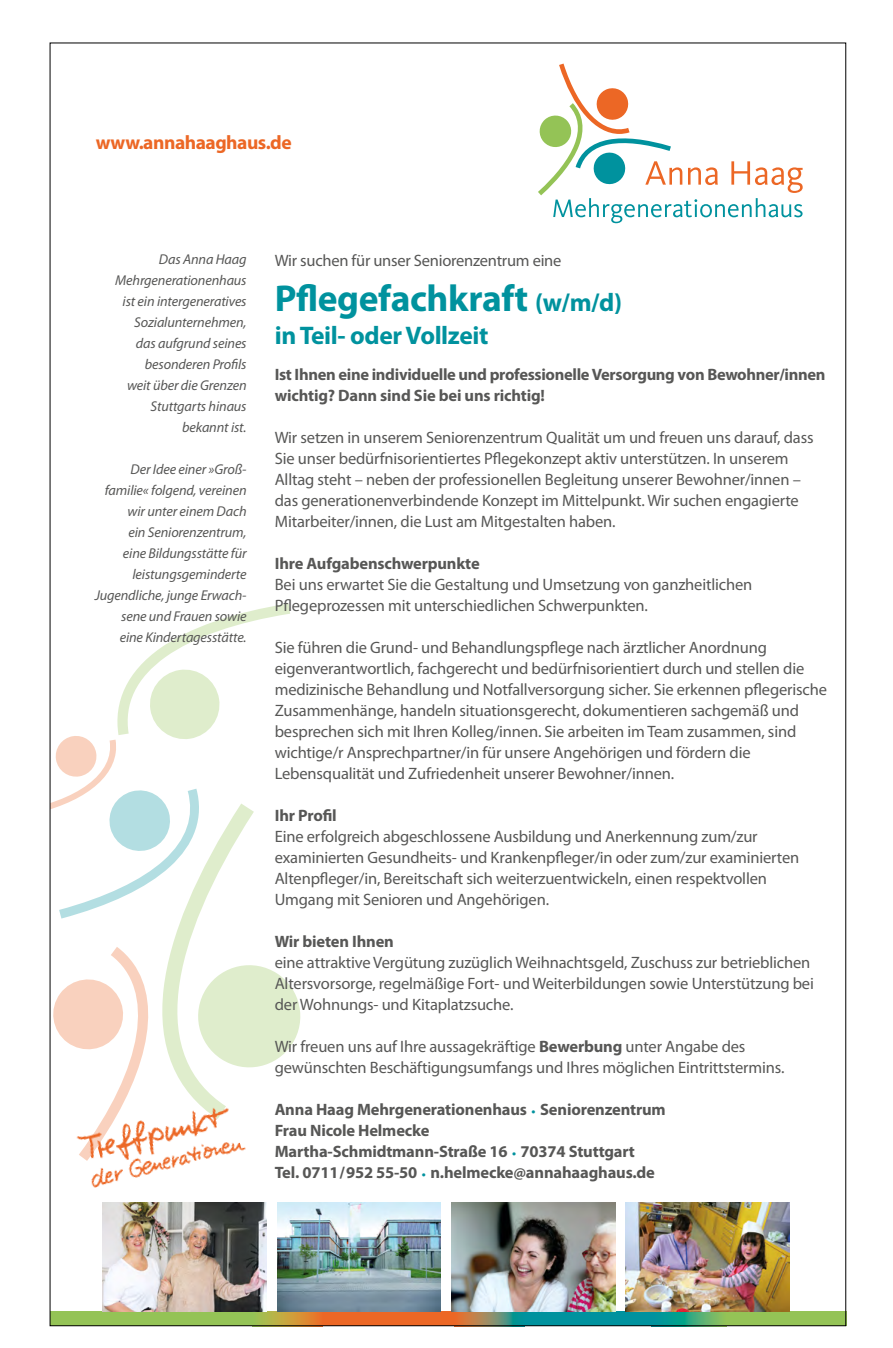
<style>
.page{position:relative;width:893px;height:1348px;background:#fff}
.page>*{position:absolute;margin:0;border:0;box-sizing:border-box;transform-origin:0 0}
.t1{font:700 37.5px "Myriad Pro";letter-spacing:-.01em;color:#00929e}
.t2{font:700 25.5px "Myriad Pro";letter-spacing:-.015em;color:#00929e}
.t3{font:700 19.5px "Myriad Pro";letter-spacing:-.025em;color:#ec6725}
.t4{font:16.5px/21px "Myriad Pro";letter-spacing:-.01em;color:#575756}
.t5{font:700 16.5px/21px "Myriad Pro";letter-spacing:-.01em;color:#575756}
.t6{font:italic 14.25px/21px "Myriad Pro";letter-spacing:-.01em;color:#575756;text-align:right}
.s1{font-size:25.5px}
.s2{font-weight:700}
.s3{font-size:12px;color:#00929e}
</style>
<div class="page">
<div style="left:50px;top:1311px;width:202px;height:15px;background:#94c356"></div>
<div style="left:322px;top:1311px;width:134px;height:15px;background:#ec6725"></div>
<svg style="left:252px;top:1311px;width:70px;height:13px"></svg>
<div style="left:523px;top:1311px;width:133px;height:15px;background:#00929e"></div>
<div style="left:713px;top:1311px;width:133px;height:15px;background:#94c356"></div>
<svg style="left:454px;top:1311px;width:71px;height:13px"></svg>
<svg style="left:651px;top:1311px;width:76px;height:13px"></svg>
<svg style="left:538px;top:64px;width:265px;height:159px"></svg>
<svg style="left:52px;top:603px;width:249px;height:485px"></svg>
<img style="left:103px;top:1202px;width:163px;height:109px">
<img style="left:277px;top:1202px;width:164px;height:109px">
<img style="left:451px;top:1202px;width:164px;height:109px">
<img style="left:626px;top:1202px;width:164px;height:109px">
<img style="left:76px;top:1088px;width:153px;height:52px">
<img style="left:79px;top:1115px;width:175px;height:88px">
<p class="t3" style="left:96px;top:129px;width:197px">www.annahaaghaus.de</p>
<p class="t6" style="left:115px;top:249px;width:133px">Das Anna Haag<br>Mehrgenerationenhaus ist ein intergeneratives<br>Sozialunternehmen, das aufgrund seines besonderen Profils<br>weit über die Grenzen<br>Stuttgarts hinaus bekannt ist.</p>
<p class="t6" style="left:95px;top:459px;width:153px">Der Idee einer »Groß&shy;familie« folgend, vereinen wir unter einem Dach<br>ein Seniorenzentrum,<br>eine Bildungsstätte für leistungsgeminderte<br>Jugendliche, junge Erwach&shy;sene und Frauen sowie eine Kindertagesstätte.</p>
<p class="t4" style="left:275px;top:249px;width:288px">Wir suchen für unser Seniorenzentrum eine</p>
<h1 class="t1" style="left:275px;top:274px;width:349px">Pflegefachkraft <span class="s1">(w/m/d)</span></h1>
<h2 class="t2" style="left:275px;top:318px;width:215px">in Teil- oder Vollzeit</h2>
<p class="t5" style="left:275px;top:363px;width:552px">Ist Ihnen eine individuelle und professionelle Versorgung von Bewohner/innen wichtig? Dann sind Sie bei uns richtig!</p>
<p class="t4" style="left:275px;top:426px;width:540px">Wir setzen in unserem Seniorenzentrum Qualität um und freuen uns darauf, dass Sie unser bedürfnisorientiertes Pflegekonzept aktiv unterstützen. In unserem Alltag steht – neben der professionellen Begleitung unserer Bewohner/innen – das generationenverbindende Konzept im Mittelpunkt. Wir suchen engagierte Mitarbeiter/innen, die Lust am Mitgestalten haben.</p>
<p class="t5" style="left:275px;top:552px;width:206px">Ihre Aufgabenschwerpunkte</p>
<p class="t4" style="left:275px;top:573px;width:479px">Bei uns erwartet Sie die Gestaltung und Umsetzung von ganzheitlichen<br>Pflegeprozessen mit unterschiedlichen Schwerpunkten.</p>
<p class="t4" style="left:275px;top:636px;width:554px">Sie führen die Grund- und Behandlungspflege nach ärztlicher Anordnung eigenverantwortlich, fachgerecht und bedürfnisorientiert durch und stellen die medizinische Behandlung und Notfallversorgung sicher. Sie erkennen pflegerische Zusammenhänge, handeln situationsgerecht, dokumentieren sachgemäß und besprechen sich mit Ihren Kolleg/innen. Sie arbeiten im Team zusammen, sind wichtige/r Ansprechpartner/in für unsere Angehörigen und fördern die Lebensqualität und Zufriedenheit unserer Bewohner/innen.</p>
<p class="t5" style="left:275px;top:804px;width:64px">Ihr Profil</p>
<p class="t4" style="left:275px;top:825px;width:526px">Eine erfolgreich abgeschlossene Ausbildung und Anerkennung zum/zur examinierten Gesundheits- und Krankenpfleger/in oder zum/zur examinierten Altenpfleger/in, Bereitschaft sich weiterzuentwickeln, einen respektvollen Umgang mit Senioren und Angehörigen.</p>
<p class="t5" style="left:275px;top:930px;width:121px">Wir bieten Ihnen</p>
<p class="t4" style="left:275px;top:951px;width:541px">eine attraktive Vergütung zuzüglich Weihnachtsgeld, Zuschuss zur betrieblichen<br>Altersvorsorge, regelmäßige Fort- und Weiterbildungen sowie Unterstützung bei der Wohnungs- und Kitaplatzsuche.</p>
<p class="t4" style="left:275px;top:1035px;width:511px">Wir freuen uns auf Ihre aussagekräftige <span class="s2">Bewerbung</span> unter Angabe des gewünschten Beschäftigungsumfangs und Ihres möglichen Eintrittstermins.</p>
<p class="t5" style="left:275px;top:1098px;width:392px">Anna Haag Mehrgenerationenhaus <span class="s3">•</span> Seniorenzentrum Frau Nicole Helmecke<br>Martha-Schmidtmann-Straße 16 <span class="s3">•</span> 70374 Stuttgart<br>Tel. 0711 / 952 55-50 <span class="s3">•</span> n.helmecke@annahaaghaus.de</p>
</div>
